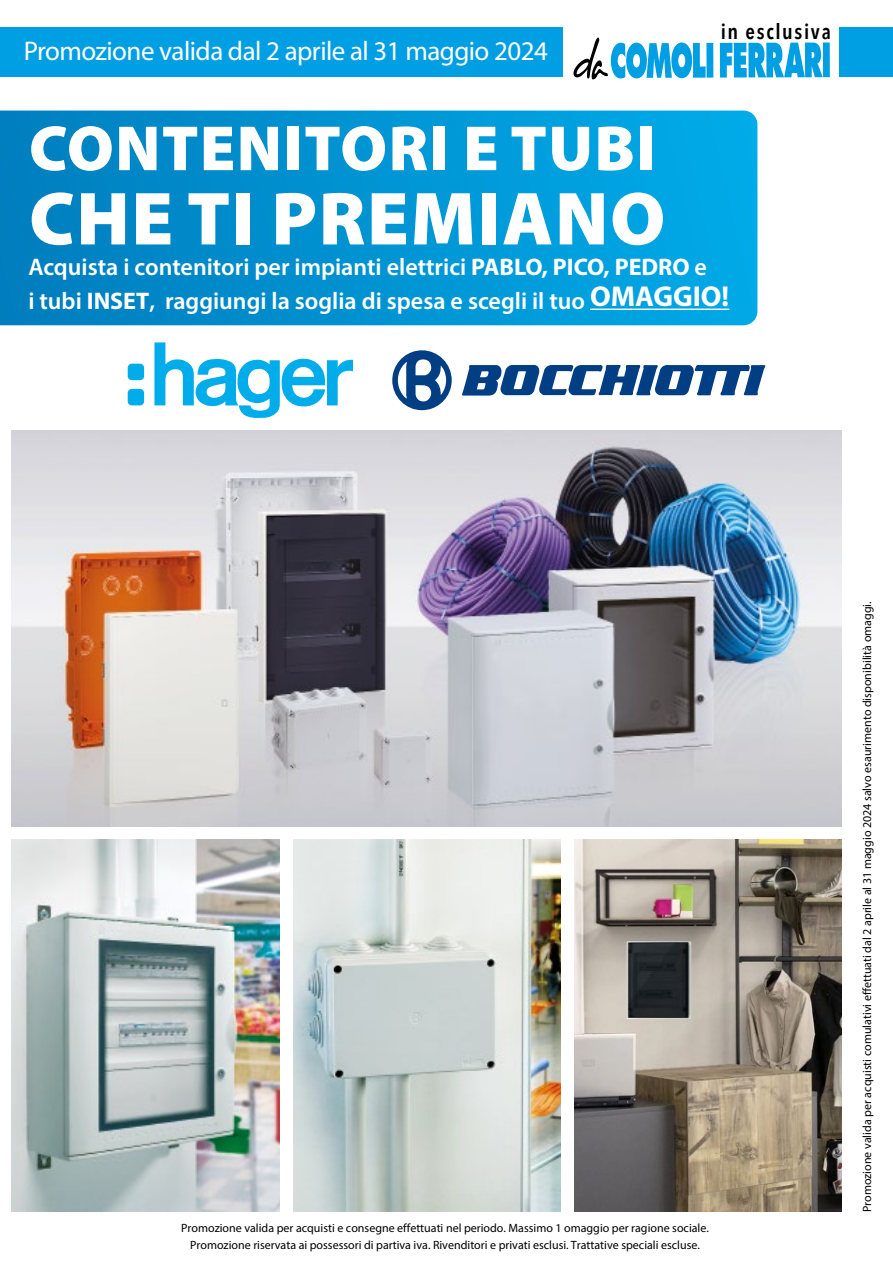
<style>
.page{position:relative;width:893px;height:1263px;background:#fff}
.page>*{position:absolute;margin:0;border:0;box-sizing:border-box;transform-origin:0 0}
.t1{font:900 75.9px "Myriad Pro";letter-spacing:.02em;color:#fff}
.t2{font:900 64.35px "Myriad Pro";letter-spacing:.02em;color:#fff}
.t3{font:27px "Myriad Pro";letter-spacing:-.02em;color:#fff}
.t4{font:600 24px/34.7px "Myriad Pro";color:#fff}
.t5{font:600 21.15px "Avenir Next Condensed";letter-spacing:.08em;color:#000}
.t6{font:12px/17px "Myriad Pro";color:#000;text-align:center}
.s1{font-weight:700}
.s2{font-weight:700;font-size:28.8px}
</style>
<div class="page">
<svg style="left:0;top:111px;width:757px;height:214px;background:#0093d3"></svg>
<hr style="left:590px;top:309px;width:139px;height:1px;background:#fff">
<img style="left:293px;top:840px;width:267px;height:372px">
<div style="left:0;top:28px;width:893px;height:49px;background:#009fe3"></div>
<div style="left:563px;top:21px;width:276px;height:63px;background:#fff"></div>
<div style="left:706px;top:43px;width:7px;height:35px;background:#009fe3"></div>
<svg style="left:720px;top:43px;width:103px;height:35px"></svg>
<div style="left:823px;top:43px;width:7px;height:34px;background:#009fe3"></div>
<svg style="left:573px;top:38px;width:133px;height:41px"></svg>
<img style="left:12px;top:430px;width:829px;height:396px">
<svg style="left:462px;top:365px;width:303px;height:31px"></svg>
<svg style="left:392px;top:350px;width:60px;height:60px"></svg>
<svg style="left:128px;top:342px;width:225px;height:76px"></svg>
<img style="left:574px;top:840px;width:267px;height:372px">
<img style="left:12px;top:840px;width:267px;height:372px">
<h3 class="t3" style="left:24px;top:34px;width:526px">Promozione valida dal 2 aprile al 31 maggio 2024</h3>
<h3 class="t5" style="left:721px;top:13px;width:112px">in esclusiva</h3>
<h2 class="t2" style="left:29px;top:105px;width:628px">CONTENITORI E TUBI</h2>
<h1 class="t1" style="left:29px;top:168px;width:638px">CHE TI PREMIANO</h1>
<h3 class="t4" style="left:28px;top:248px;width:702px">Acquista i contenitori per impianti elettrici <span class="s1">PABLO, PICO, PEDRO</span> e<br>i tubi <span class="s1">INSET</span>, raggiungi la soglia di spesa e scegli il tuo <span class="s2">OMAGGIO!</span></h3>
<p class="t6" style="left:181px;top:1219px;width:529px">Promozione valida per acquisti e consegne effettuati nel periodo. Massimo 1 omaggio per ragione sociale.<br>Promozione riservata ai possessori di partiva iva. Rivenditori e privati esclusi. Trattative speciali escluse.</p>
<p class="t6" style="left:858px;top:1212px;width:612px;rotate:-90deg">Promozione valida per acquisti comulativi effettuati dal 2 aprile al 31 maggio 2024 salvo esaurimento disponibilità omaggi.</p>
</div>
